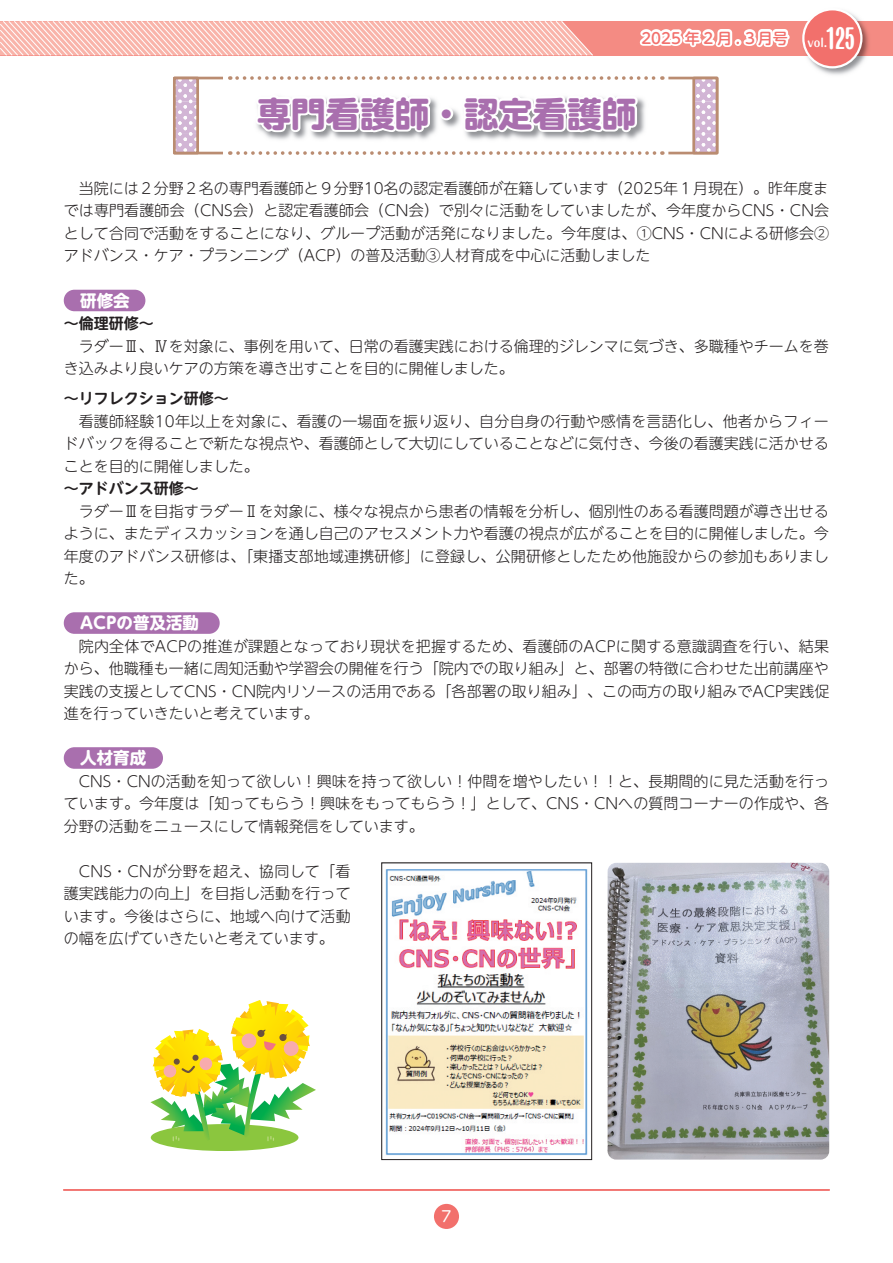
<style>
.page{position:relative;width:893px;height:1263px;background:#fff}
.page>*{position:absolute;margin:0;border:0;box-sizing:border-box;transform-origin:0 0}
.t1{font:800 34.5px "TBUDR Go Std";color:#a96fae}
.t2{font:800 27px "Maru Fo Pro";color:#fff;scale:.7 1}
.t3{font:700 16.5px "UD Shin M Go Pro";color:#fff}
.t4{font:300 15px/22.5px "UD Shin M Go Pro";color:#231f20;text-align:justify}
.t5{font:700 15px "UD Shin M Go Pro De";color:#231f20}
.t6{font:500 15px "UD Shin M Go Pro";letter-spacing:.095em;color:#f2706c}
.t7{font:15px "UD Shin M Go Pro";color:#fff}
.t8{font:700 11.7px "Maru Fo Pro";color:#fff;scale:.9 1}
</style>
<div class="page">
<div style="left:64px;top:290px;width:81px;height:21px;background:#a96fae;border-radius:11px"></div>
<div style="left:64px;top:612px;width:156px;height:22px;background:#a96fae;border-radius:11px"></div>
<div style="left:64px;top:747px;width:99px;height:22px;background:#a96fae;border-radius:11px"></div>
<div style="left:0;top:21px;width:893px;height:34px;background:#f48b83"></div>
<svg style="left:0;top:21px;width:594px;height:35px;background:#f9c3bb"></svg>
<img style="left:801px;top:11px;width:71px;height:64px">
<img style="left:801px;top:21px;width:71px;height:34px">
<div style="left:803px;top:9px;width:58px;height:58px;background:#f2706c;border-radius:50%"></div>
<div style="left:802px;top:8px;width:60px;height:60px;border:2px solid #fff;border-radius:50%"></div>
<div style="left:434px;top:1204px;width:25px;height:25px;background:#f2706c;border-radius:50%"></div>
<hr style="left:64px;top:1189px;width:765px;height:2px;background:#f2706c">
<svg style="left:639px;top:28px;width:151px;height:20px"></svg>
<img style="left:385px;top:869px;width:203px;height:287px">
<div style="left:381px;top:862px;width:211px;height:298px;border:1px solid #231f20"></div>
<img style="left:608px;top:863px;width:221px;height:296px">
<div style="left:667px;top:77px;width:51px;height:77px;border:3px solid #ba8c71"></div>
<svg style="left:230px;top:96px;width:425px;height:59px"></svg>
<svg style="left:237px;top:76px;width:426px;height:4px"></svg>
<svg style="left:692px;top:77px;width:26px;height:77px;background:#d3b7c3"></svg>
<div style="left:173px;top:77px;width:51px;height:77px;border:3px solid #ba8c71"></div>
<svg style="left:173px;top:77px;width:26px;height:77px;background:#d2b4c1"></svg>
<div style="left:151px;top:1124px;width:147px;height:27px;background:#8bc63e;border-radius:50%"></div>
<svg style="left:150px;top:1000px;width:166px;height:143px"></svg>
<p class="t6" style="left:641px;top:26px;width:148px">2025年2月. 3月号</p>
<p class="t1" style="left:257px;top:95px;width:381px">専門看護師・認定看護師</p>
<p class="t2" style="left:826px;top:17px;width:42px">125</p>
<p class="t8" style="left:807px;top:34px;width:24px">vol.</p>
<p class="t4" style="left:64px;top:176px;width:767px;text-indent:15px">当院には２分野２名の専門看護師と９分野10名の認定看護師が在籍しています（2025年１月現在）。昨年度までは専門看護師会（CNS会）と認定看護師会（CN会）で別々に活動をしていましたが、今年度からCNS・CN会として合同で活動をすることになり、グループ活動が活発になりました。今年度は、①CNS・CNによる研修会②アドバンス・ケア・プランニング（ACP）の普及活動③人材育成を中心に活動しました</p>
<p class="t3" style="left:64px;top:287px;width:68px">　研修会</p>
<p class="t5" style="left:64px;top:311px;width:92px">～倫理研修～</p>
<p class="t4" style="left:79px;top:334px;width:752px">ラダーⅢ、Ⅳを対象に、事例を用いて、日常の看護実践における倫理的ジレンマに気づき、多職種やチームを巻</p>
<p class="t4" style="left:64px;top:356px;width:451px">き込みより良いケアの方策を導き出すことを目的に開催しました。</p>
<p class="t5" style="left:64px;top:386px;width:167px">～リフレクション研修～</p>
<p class="t4" style="left:79px;top:409px;width:752px">看護師経験10年以上を対象に、看護の一場面を振り返り、自分自身の行動や感情を言語化し、他者からフィー</p>
<p class="t4" style="left:64px;top:431px;width:767px">ドバックを得ることで新たな視点や、看護師として大切にしていることなどに気付き、今後の看護実践に活かせる</p>
<p class="t4" style="left:64px;top:454px;width:197px">ことを目的に開催しました。</p>
<p class="t5" style="left:64px;top:476px;width:137px">～アドバンス研修～</p>
<p class="t4" style="left:79px;top:499px;width:752px">ラダーⅢを目指すラダーⅡを対象に、様々な視点から患者の情報を分析し、個別性のある看護問題が導き出せる</p>
<p class="t4" style="left:64px;top:521px;width:767px">ように、またディスカッションを通し自己のアセスメント力や看護の視点が広がることを目的に開催しました。今</p>
<p class="t4" style="left:64px;top:544px;width:767px">年度のアドバンス研修は、「東播支部地域連携研修」に登録し、公開研修としたため他施設からの参加もありまし</p>
<p class="t4" style="left:64px;top:566px;width:31px">た。</p>
<p class="t3" style="left:64px;top:609px;width:137px">　ACPの普及活動</p>
<p class="t4" style="left:64px;top:634px;width:767px;text-indent:15px">院内全体でACPの推進が課題となっており現状を把握するため、看護師のACPに関する意識調査を行い、結果から、他職種も一緒に周知活動や学習会の開催を行う「院内での取り組み」と、部署の特徴に合わせた出前講座や実践の支援としてCNS・CN院内リソースの活用である「各部署の取り組み」、この両方の取り組みでACP実践促進を行っていきたいと考えています。</p>
<p class="t3" style="left:64px;top:744px;width:84px">　人材育成</p>
<p class="t4" style="left:64px;top:769px;width:767px;text-indent:15px">CNS・CNの活動を知って欲しい！興味を持って欲しい！仲間を増やしたい！！と、長期間的に見た活動を行っています。今年度は「知ってもらう！興味をもってもらう！」として、CNS・CNへの質問コーナーの作成や、各分野の活動をニュースにして情報発信をしています。</p>
<p class="t4" style="left:64px;top:859px;width:288px;text-indent:15px">CNS・CNが分野を超え、協同して「看護実践能力の向上」を目指し活動を行っています。今後はさらに、地域へ向けて活動の幅を広げていきたいと考えています。</p>
<p class="t7" style="left:442px;top:1204px;width:11px">7</p>
</div>
